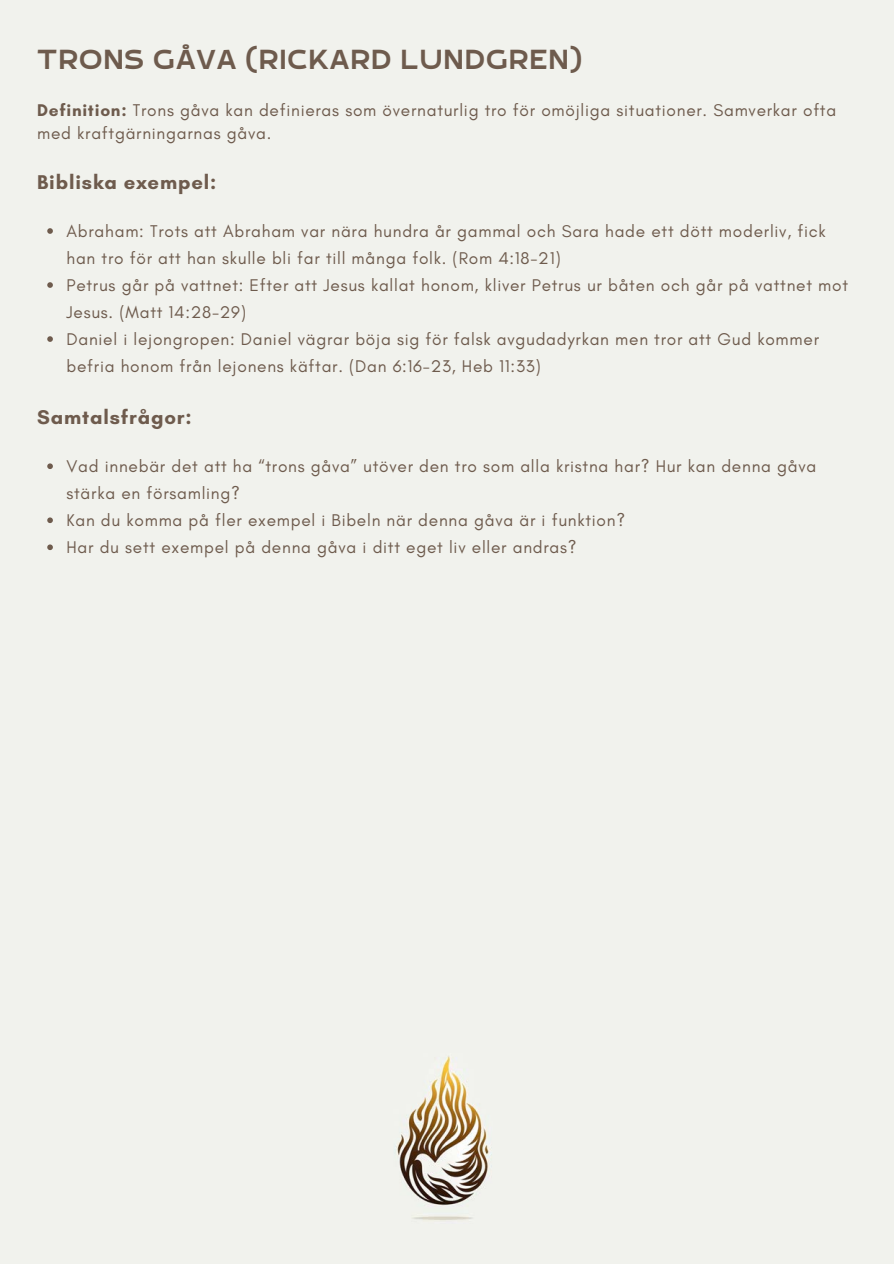
<style>
.page{position:relative;width:894px;height:1264px;background:#fff}
.page>*{position:absolute;margin:0;border:0;box-sizing:border-box;transform-origin:0 0}
.t1{font:36.45px "RTL Banana Bold";letter-spacing:.045em;color:#6e5b4d}
.t2{font:700 20.25px "Glacial Indifference";letter-spacing:.045em;color:#6e5b4d}
.t3{font:17.25px/27px "Glacial Indifference";letter-spacing:.045em;color:#6e5b4d}
.s1{font-weight:700}
</style>
<div class="page">
<div style="left:0;top:0;width:893px;height:1263px;background:#f1f2ed"></div>
<svg style="left:47px;top:228px;width:6px;height:6px"></svg>
<svg style="left:47px;top:282px;width:6px;height:6px"></svg>
<svg style="left:47px;top:336px;width:6px;height:6px"></svg>
<svg style="left:47px;top:463px;width:6px;height:6px"></svg>
<svg style="left:47px;top:517px;width:6px;height:6px"></svg>
<svg style="left:47px;top:544px;width:6px;height:6px"></svg>
<img style="left:397px;top:1056px;width:95px;height:164px">
<h1 class="t1" style="left:37px;top:42px;width:546px">TRONS GÅVA (RICKARD LUNDGREN)</h1>
<p class="t3" style="left:37px;top:98px;width:800px;line-height:23.7px"><span class="s1">Definition:</span> Trons gåva kan definieras som övernaturlig tro för omöjliga situationer. Samverkar ofta med kraftgärningarnas gåva.</p>
<h2 class="t2" style="left:37px;top:169px;width:181px">Bibliska exempel:</h2>
<p class="t3" style="left:66px;top:218px;width:760px">Abraham: Trots att Abraham var nära hundra år gammal och Sara hade ett dött moderliv, fick han tro för att han skulle bli far till många folk. (Rom 4:18-21)</p>
<p class="t3" style="left:66px;top:272px;width:782px">Petrus går på vattnet: Efter att Jesus kallat honom, kliver Petrus ur båten och går på vattnet mot<br>Jesus. (Matt 14:28-29)</p>
<p class="t3" style="left:66px;top:326px;width:753px">Daniel i lejongropen: Daniel vägrar böja sig för falsk avgudadyrkan men tror att Gud kommer befria honom från lejonens käftar. (Dan 6:16-23, Heb 11:33)</p>
<h2 class="t2" style="left:37px;top:405px;width:156px">Samtalsfrågor:</h2>
<p class="t3" style="left:66px;top:453px;width:751px">Vad innebär det att ha “trons gåva” utöver den tro som alla kristna har? Hur kan denna gåva stärka en församling?</p>
<p class="t3" style="left:66px;top:507px;width:560px">Kan du komma på fler exempel i Bibeln när denna gåva är i funktion?</p>
<p class="t3" style="left:66px;top:534px;width:511px">Har du sett exempel på denna gåva i ditt eget liv eller andras?</p>
</div>
